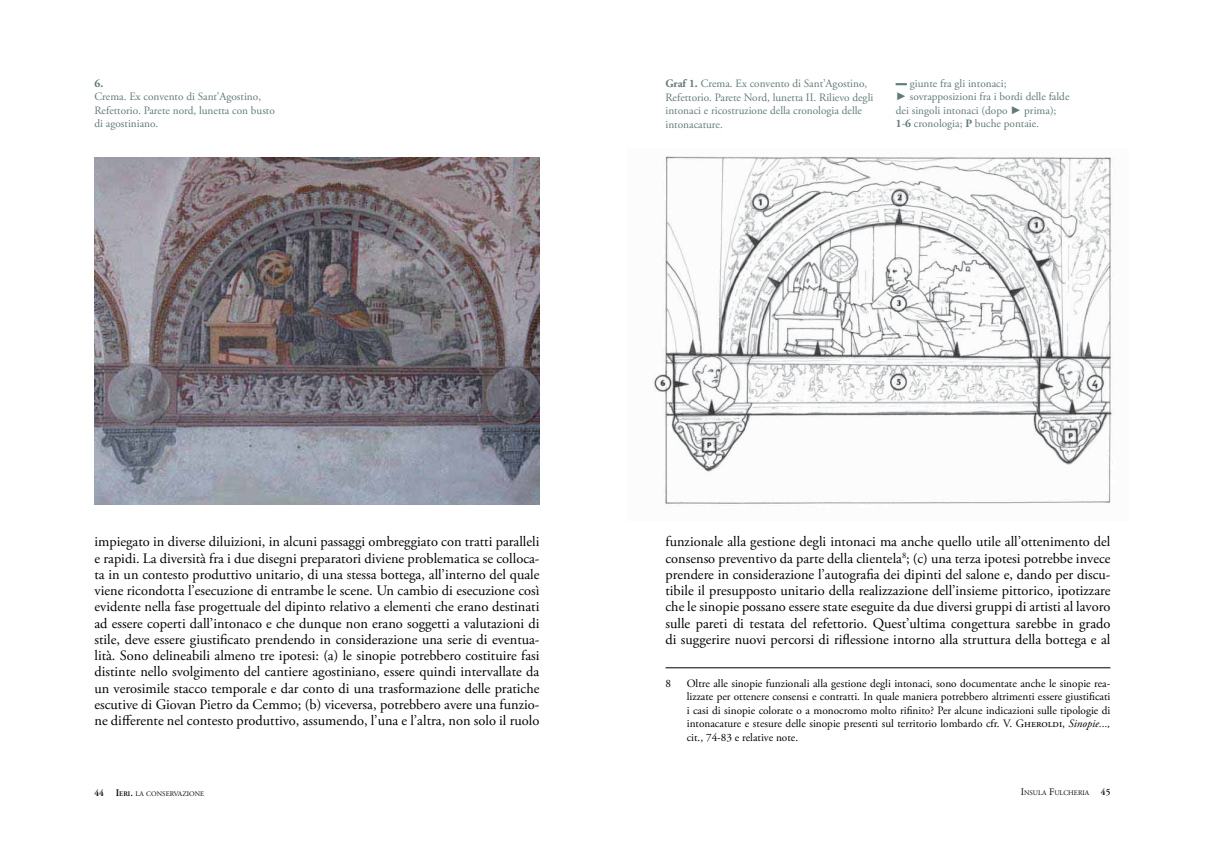
<style>
.page{position:relative;width:1205px;height:851px;background:#fff}
.page>*{position:absolute;margin:0;border:0;box-sizing:border-box;transform-origin:0 0}
.t1{font:14.38px/16.2px "Adobe Garamond Pro";color:#000;text-align:justify}
.t2{font:11.25px/13.5px "Adobe Garamond Pro";color:#000;text-align:justify}
.t3{font:11.25px/13.5px "Adobe Garamond Pro";letter-spacing:-.005em;color:#5f7b7a}
.t4{font:11.25px "Adobe Garamond";color:#5f7b7a}
.t5{font:700 11.25px "Adobe Garamond Pro";color:#5f7b7a}
.t6{font:7px "Adobe Garamond";color:#000}
.s1{font-weight:700}
.s2{font-family:"Adobe Garamond"}
.s3{font-style:italic}
.s4{font-weight:600;font-size:9.38px}
.s5{font-weight:600;font-size:10px}
.s6{font-weight:600}
.s7{font-size:10px}
</style>
<div class="page">
<hr style="left:665px;top:667px;width:445px;height:1px;background:#000">
<img style="left:94px;top:157px;width:445px;height:347px">
<img style="left:653px;top:156px;width:461px;height:348px">
<p class="t5" style="left:94px;top:79px;width:10px">6.</p>
<p class="t3" style="left:94px;top:91px;width:182px">Crema. Ex convento di Sant’Agostino,<br>Refettorio. Parete nord, lunetta con busto di agostiniano.</p>
<p class="t4" style="left:665px;top:79px;width:203px"><span class="s1">Graf 1.</span> Crema. Ex convento di Sant’Agostino,</p>
<p class="t3" style="left:665px;top:91px;width:209px"><span class="s2">Refettorio.</span> Parete Nord, lunetta II. Rilievo degli intonaci e ricostruzione della cronologia delle intonacature.</p>
<p class="t3" style="left:910px;top:77px;width:98px">giunte fra gli intonaci;</p>
<p class="t3" style="left:910px;top:91px;width:161px">sovrapposizioni fra i bordi delle falde</p>
<p class="t3" style="left:896px;top:104px;width:113px">dei singoli intonaci (dopo</p>
<p class="t3" style="left:896px;top:104px;width:162px;text-indent:128px">prima);<br><span class="s1">1</span>-<span class="s1">6</span> cronologia; <span class="s1">P</span> buche pontaie.</p>
<p class="t1" style="left:94px;top:534px;width:446px">impiegato in diverse diluizioni, in alcuni passaggi ombreggiato con tratti paralleli e rapidi. La diversità fra i due disegni preparatori diviene problematica se colloca&shy;ta in un contesto produttivo unitario, di una stessa bottega, all’interno del quale viene ricondotta l’esecuzione di entrambe le scene. Un cambio di esecuzione così evidente nella fase progettuale del dipinto relativo a elementi che erano destinati ad essere coperti dall’intonaco e che dunque non erano soggetti a valutazioni di stile, deve essere giustificato prendendo in considerazione una serie di eventua&shy;lità. Sono delineabili almeno tre ipotesi: (a) le sinopie potrebbero costituire fasi distinte nello svolgimento del cantiere agostiniano, essere quindi intervallate da un verosimile stacco temporale e dar conto di una trasformazione delle pratiche escutive di Giovan Pietro da Cemmo; (b) viceversa, potrebbero avere una funzio&shy;ne differente nel contesto produttivo, assumendo, l’una e l’altra, non solo il ruolo</p>
<p class="t1" style="left:665px;top:534px;width:446px">funzionale alla gestione degli intonaci ma anche quello utile all’ottenimento del consenso preventivo da parte della clientela<sup>8</sup>; (c) una terza ipotesi potrebbe invece prendere in considerazione l’autografia dei dipinti del salone e, dando per discu&shy;tibile il presupposto unitario della realizzazione dell’insieme pittorico, ipotizzare che le sinopie possano essere state eseguite da due diversi gruppi di artisti al lavoro sulle pareti di testata del refettorio. Quest’ultima congettura sarebbe in grado di suggerire nuovi percorsi di riflessione intorno alla struttura della bottega e al</p>
<p class="t2" style="left:665px;top:676px;width:7px">8</p>
<p class="t2" style="left:687px;top:676px;width:425px">Oltre alle sinopie funzionali alla gestione degli intonaci, sono documentate anche le sinopie rea&shy;lizzate per ottenere consensi e contratti. In quale maniera potrebbero altrimenti essere giustificati i casi di sinopie colorate o a monocromo molto rifinito? Per alcune indicazioni sulle tipologie di intonacature e stesure delle sinopie presenti sul territorio lombardo cfr. V. Gheroldi, <span class="s3">Sinopie..., </span>cit., 74-83 e relative note.</p>
<p class="t6" style="left:94px;top:791px;width:111px"><span class="s4">44</span> <span class="s5">I</span><span class="s6">ERI</span><span class="s5">.</span> LA CONSERVAZIONE</p>
<p class="t6" style="left:1020px;top:790px;width:91px"><span class="s7">I</span>NSULA <span class="s7">F</span>ULCHERIA <span class="s4">45</span></p>
</div>
